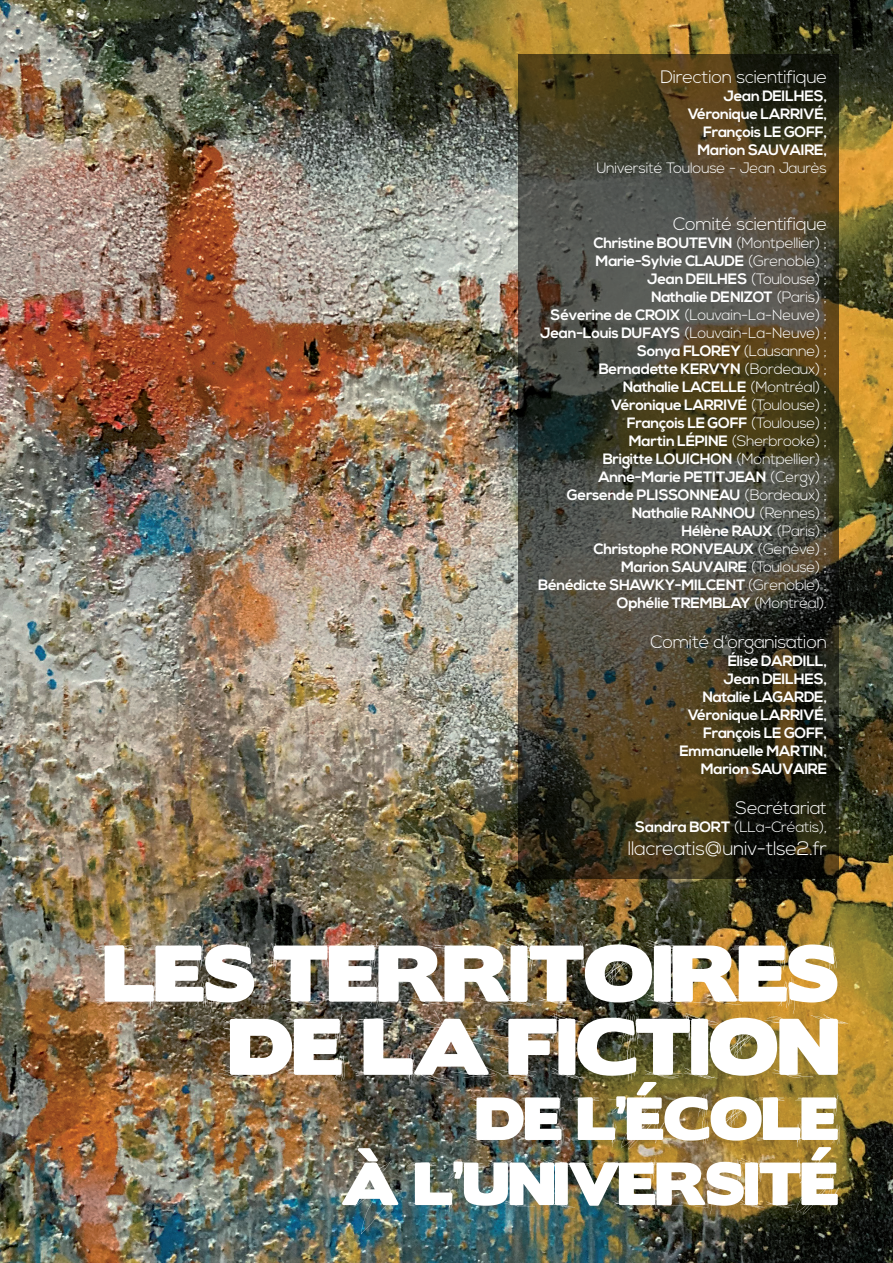
<style>
.page{position:relative;width:893px;height:1263px;background:#fff}
.page>*{position:absolute;margin:0;border:0;box-sizing:border-box;transform-origin:0 0}
.t1{font:71.55px "Boris Black Bloxx Dirty";letter-spacing:-.02em;color:#fff}
.t2{font:54.3px "Boris Black Bloxx Dirty";letter-spacing:-.02em;color:#fff}
.t3{font:300 19.5px "Nexa";letter-spacing:-.02em;color:#fff}
.t4{font:300 18px "Nexa";letter-spacing:-.02em;color:#fff}
.t5{font:700 15px "Nexa";letter-spacing:-.02em;color:#fff}
.t6{font:300 15px "Nexa";letter-spacing:-.02em;color:#fff}
.s1{font-weight:300}
.s2{font-weight:700}
</style>
<div class="page">
<img style="left:0;top:0;width:893px;height:1263px">
<svg style="left:519px;top:54px;width:320px;height:824px;background:#454130"></svg>
<p class="t4" style="left:660px;top:66px;width:168px">Direction scientifique</p>
<p class="t5" style="left:723px;top:87px;width:105px">Jean DEILHES,</p>
<p class="t5" style="left:688px;top:105px;width:141px">Véronique LARRIVÉ,</p>
<p class="t5" style="left:703px;top:123px;width:125px">François LE GOFF,</p>
<p class="t5" style="left:697px;top:141px;width:131px">Marion SAUVAIRE,</p>
<p class="t6" style="left:596px;top:159px;width:232px">Université Toulouse - Jean Jaurès</p>
<p class="t4" style="left:673px;top:214px;width:155px">Comité scientifique</p>
<p class="t5" style="left:593px;top:234px;width:235px">Christine BOUTEVIN <span class="s1">(Montpellier) ;</span></p>
<p class="t5" style="left:595px;top:252px;width:233px">Marie-Sylvie CLAUDE <span class="s1">(Grenoble) ;</span></p>
<p class="t5" style="left:647px;top:270px;width:181px">Jean DEILHES <span class="s1">(Toulouse) ;</span></p>
<p class="t5" style="left:651px;top:288px;width:178px">Nathalie DENIZOT <span class="s1">(Paris) ;</span></p>
<p class="t6" style="left:551px;top:306px;width:278px"><span class="s2">Séverine de CROIX</span> (Louvain-La-Neuve) ;</p>
<p class="t6" style="left:540px;top:324px;width:288px"><span class="s2">Jean-Louis DUFAYS</span> (Louvain-La-Neuve) ;</p>
<p class="t5" style="left:637px;top:342px;width:192px">Sonya FLOREY <span class="s1">(Lausanne) ;</span></p>
<p class="t5" style="left:599px;top:360px;width:230px">Bernadette KERVYN <span class="s1">(Bordeaux) ;</span></p>
<p class="t5" style="left:623px;top:378px;width:206px">Nathalie LACELLE <span class="s1">(Montréal) ;</span></p>
<p class="t5" style="left:611px;top:396px;width:217px">Véronique LARRIVÉ <span class="s1">(Toulouse) ;</span></p>
<p class="t5" style="left:627px;top:414px;width:202px">François LE GOFF <span class="s1">(Toulouse) ;</span></p>
<p class="t6" style="left:629px;top:432px;width:200px"><span class="s2">Martin LÉPINE</span> (Sherbrooke) ;</p>
<p class="t5" style="left:603px;top:450px;width:226px">Brigitte LOUICHON <span class="s1">(Montpellier) ;</span></p>
<p class="t5" style="left:598px;top:468px;width:230px">Anne-Marie PETITJEAN <span class="s1">(Cergy) ;</span></p>
<p class="t5" style="left:567px;top:486px;width:262px">Gersende PLISSONNEAU <span class="s1">(Bordeaux) ;</span></p>
<p class="t5" style="left:632px;top:504px;width:197px">Nathalie RANNOU <span class="s1">(Rennes) ;</span></p>
<p class="t5" style="left:681px;top:522px;width:147px">Hélène RAUX <span class="s1">(Paris) ;</span></p>
<p class="t5" style="left:594px;top:540px;width:235px">Christophe RONVEAUX <span class="s1">(Genève) ;</span></p>
<p class="t5" style="left:621px;top:558px;width:208px">Marion SAUVAIRE <span class="s1">(Toulouse) ;</span></p>
<p class="t5" style="left:538px;top:576px;width:290px">Bénédicte SHAWKY-MILCENT <span class="s1">(Grenoble) ;</span></p>
<p class="t5" style="left:617px;top:594px;width:212px">Ophélie TREMBLAY <span class="s1">(Montréal).</span></p>
<p class="t4" style="left:650px;top:631px;width:178px">Comité d’organisation</p>
<p class="t5" style="left:728px;top:652px;width:101px">Élise DARDILL,</p>
<p class="t5" style="left:723px;top:670px;width:105px">Jean DEILHES,</p>
<p class="t5" style="left:702px;top:688px;width:126px">Natalie LAGARDE,</p>
<p class="t5" style="left:688px;top:706px;width:141px">Véronique LARRIVÉ,</p>
<p class="t5" style="left:703px;top:724px;width:125px">François LE GOFF,</p>
<p class="t5" style="left:679px;top:742px;width:149px">Emmanuelle MARTIN,</p>
<p class="t5" style="left:701px;top:760px;width:128px">Marion SAUVAIRE</p>
<p class="t4" style="left:735px;top:797px;width:93px">Secrétariat</p>
<p class="t6" style="left:635px;top:818px;width:193px"><span class="s2">Sandra BORT</span> (LLa-Créatis),</p>
<p class="t3" style="left:628px;top:837px;width:201px">llacreatis@univ-tlse2.fr</p>
<p class="t1" style="left:103px;top:935px;width:737px">LES TERRITOIRES</p>
<p class="t1" style="left:228px;top:1008px;width:612px">DE LAFICTION</p>
<p class="t2" style="left:475px;top:1089px;width:365px">DE L’ÉCOLE</p>
<p class="t2" style="left:341px;top:1154px;width:500px">À L’UNIVERSITÉ</p>
</div>
